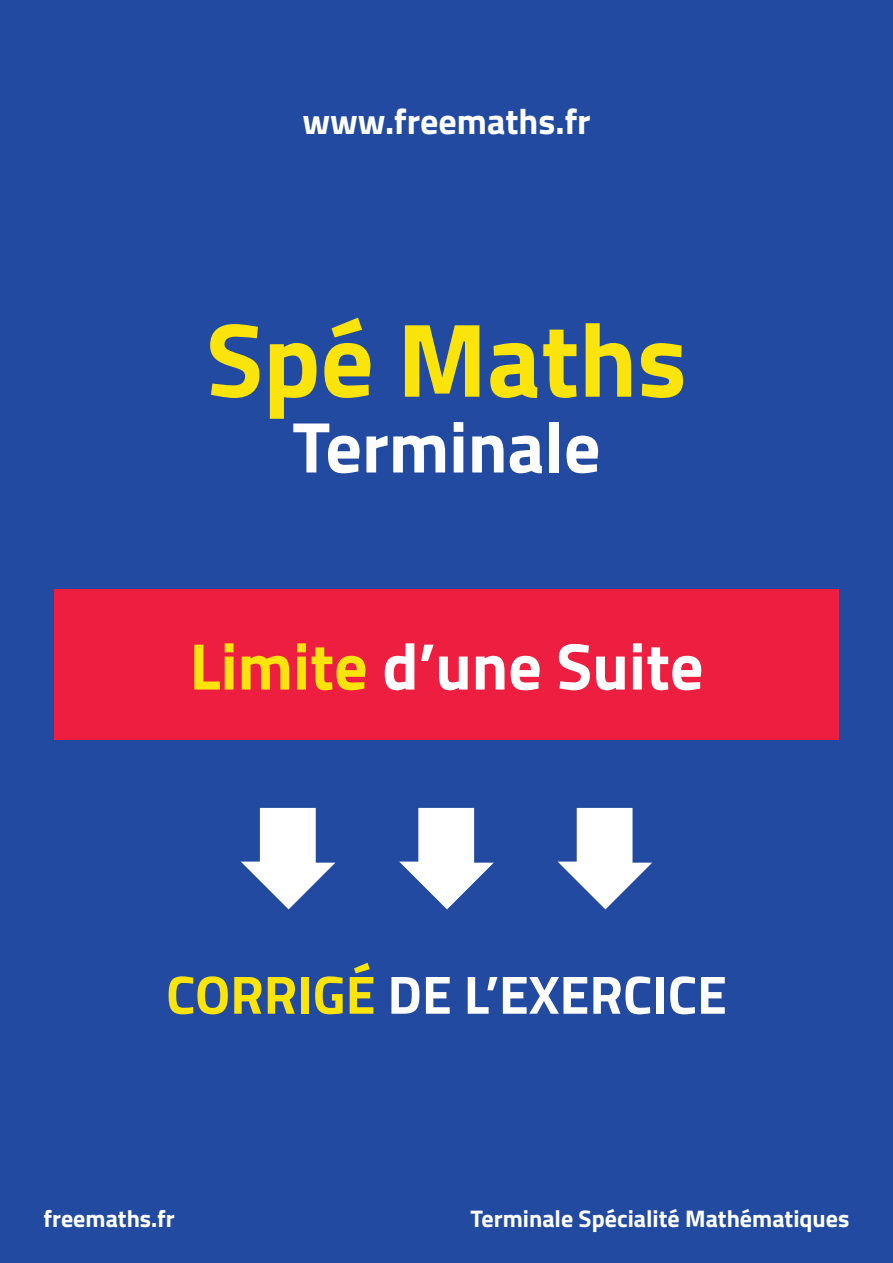
<style>
.page{position:relative;width:893px;height:1263px;background:#214aa0}
.page>*{position:absolute;margin:0;border:0;box-sizing:border-box;transform-origin:0 0}
.t1{font:700 105px "Titillium";color:#fbe30c}
.t2{font:700 72px "Titillium";color:#fff}
.t3{font:700 66px "Titillium";color:#fff}
.t4{font:700 54px "Titillium";color:#fff}
.t5{font:700 36px "Titillium";color:#fff}
.t6{font:700 24px "Titillium";color:#fff}
.s1{color:#fbe30c}
</style>
<div class="page">
<svg style="left:241px;top:808px;width:94px;height:101px"></svg>
<svg style="left:399px;top:808px;width:95px;height:101px"></svg>
<svg style="left:558px;top:808px;width:94px;height:101px"></svg>
<div style="left:54px;top:589px;width:785px;height:151px;background:#ed1e40"></div>
<h3 class="t5" style="left:302px;top:94px;width:290px">www.freemaths.fr</h3>
<h1 class="t1" style="left:206px;top:280px;width:482px">Spé Maths</h1>
<h2 class="t2" style="left:292px;top:392px;width:310px">Terminale</h2>
<p class="t3" style="left:189px;top:616px;width:516px"><span class="s1">Limite</span> d’une Suite</p>
<h3 class="t4" style="left:166px;top:953px;width:562px"><span class="s1">CORRIGÉ</span> DE L’EXERCICE</h3>
<p class="t6" style="left:44px;top:1200px;width:133px">freemaths.fr</p>
<p class="t6" style="left:471px;top:1200px;width:380px">Terminale Spécialité Mathématiques</p>
</div>
